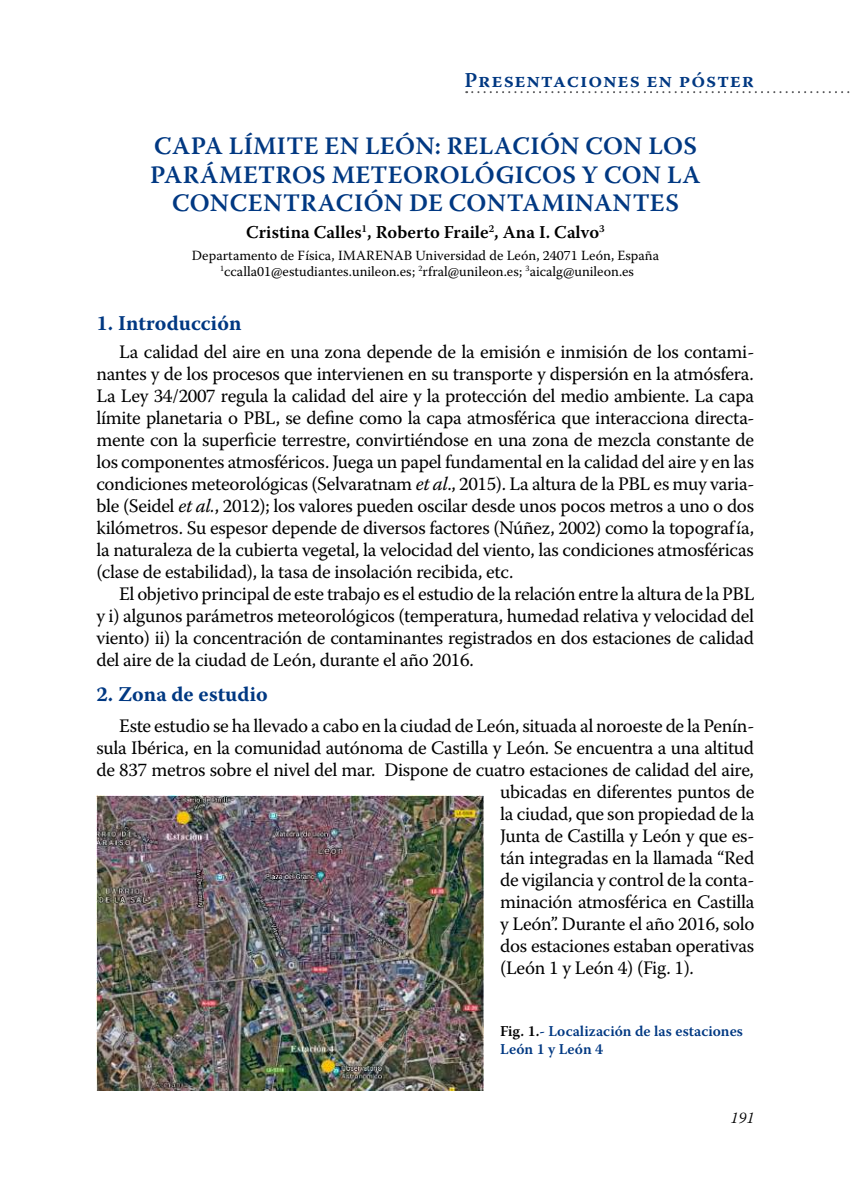
<style>
.page{position:relative;width:851px;height:1191px;background:#fff}
.page>*{position:absolute;margin:0;border:0;box-sizing:border-box;transform-origin:0 0}
.t1{font:600 25px/28px "Warnock Pro";letter-spacing:.09em;color:#003882;text-align:center}
.t2{font:700 21px "Warnock Pro";color:#003882}
.t3{font:600 21px "Warnock Pro";letter-spacing:.04em;color:#003882}
.t4{font:19px/22px "Warnock Pro";letter-spacing:-.02em;color:#000;text-align:justify}
.t5{font:600 18px "Warnock Pro";color:#000}
.t6{font:italic 300 16px "Warnock Pro";color:#000}
.t7{font:600 15px/18px "Warnock Pro";color:#003882}
.t8{font:14px/16px "Warnock Pro";color:#000;text-align:center}
.s1{font-style:italic}
.s2{color:#000}
</style>
<div class="page">
<svg style="left:465px;top:91px;width:385px;height:3px"></svg>
<img style="left:96px;top:796px;width:387px;height:294px">
<p class="t3" style="left:464px;top:68px;width:291px">PRESENTACIONES EN PÓSTER</p>
<h1 class="t1" style="left:150px;top:132px;width:549px">CAPA LÍMITE EN LEÓN: RELACIÓN CON LOS<br>PARÁMETROS METEOROLÓGICOS Y CON LA<br>CONCENTRACIÓN DE CONTAMINANTES</h1>
<p class="t5" style="left:246px;top:221px;width:360px">CRISTINA CALLES<sup>1</sup>, ROBERTO FRAILE<sup>2</sup>, ANA I. CALVO<sup>3</sup></p>
<p class="t8" style="left:192px;top:247px;width:468px">Departamento de Física, IMARENAB Universidad de León, 24071 León, España<br><sup>1</sup>ccalla01@estudiantes.unileon.es; <sup>2</sup>rfral@unileon.es; <sup>3</sup>aicalg@unileon.es</p>
<p class="t2" style="left:96px;top:310px;width:146px">1. Introducción</p>
<p class="t4" style="left:96px;top:340px;width:659px;text-indent:23px">La calidad del aire en una zona depende de la emisión e inmisión de los contami&shy;nantes y de los procesos que intervienen en su transporte y dispersión en la atmósfera.<br>La Ley 34/2007 regula la calidad del aire y la protección del medio ambiente. La capa límite planetaria o PBL, se define como la capa atmosférica que interacciona directa&shy;mente con la superficie terrestre, convirtiéndose en una zona de mezcla constante de los componentes atmosféricos. Juega un papel fundamental en la calidad del aire y en las condiciones meteorológicas (Selvaratnam <span class="s1">et al</span>., 2015). La altura de la PBL es muy varia&shy;ble (Seidel <span class="s1">et al.</span>, 2012); los valores pueden oscilar desde unos pocos metros a uno o dos kilómetros. Su espesor depende de diversos factores (Núñez, 2002) como la topografía, la naturaleza de la cubierta vegetal, la velocidad del viento, las condiciones atmosféricas (clase de estabilidad), la tasa de insolación recibida, etc.</p>
<p class="t4" style="left:96px;top:582px;width:659px;text-indent:23px">El objetivo principal de este trabajo es el estudio de la relación entre la altura de la PBL y i) algunos parámetros meteorológicos (temperatura, humedad relativa y velocidad del viento) ii) la concentración de contaminantes registrados en dos estaciones de calidad del aire de la ciudad de León, durante el año 2016.</p>
<p class="t2" style="left:96px;top:681px;width:173px">2. Zona de estudio</p>
<p class="t4" style="left:119px;top:714px;width:636px">Este estudio se ha llevado a cabo en la ciudad de León, situada al noroeste de la Penín-</p>
<p class="t4" style="left:96px;top:736px;width:659px">sula Ibérica, en la comunidad autónoma de Castilla y León. Se encuentra a una altitud</p>
<p class="t4" style="left:96px;top:758px;width:659px">de 837 metros sobre el nivel del mar. Dispone de cuatro estaciones de calidad del aire,</p>
<p class="t4" style="left:500px;top:780px;width:255px">ubicadas en diferentes puntos de</p>
<p class="t4" style="left:500px;top:802px;width:256px">la ciudad, que son propiedad de la</p>
<p class="t4" style="left:500px;top:824px;width:256px">Junta de Castilla y León y que es-</p>
<p class="t4" style="left:500px;top:846px;width:255px">tán integradas en la llamada “Red</p>
<p class="t4" style="left:500px;top:868px;width:256px">de vigilancia y control de la conta-</p>
<p class="t4" style="left:500px;top:890px;width:256px">minación atmosférica en Castilla</p>
<p class="t4" style="left:500px;top:912px;width:256px">y León”. Durante el año 2016, solo</p>
<p class="t4" style="left:500px;top:934px;width:255px">dos estaciones estaban operativas</p>
<p class="t4" style="left:500px;top:956px;width:195px">(León 1 y León 4) (Fig. 1).</p>
<p class="t7" style="left:500px;top:1022px;width:244px"><span class="s2">FIG. 1.</span>- LOCALIZACIÓN DE LAS ESTACIONES<br>LEÓN 1 Y LEÓN 4</p>
<p class="t6" style="left:730px;top:1108px;width:25px">191</p>
</div>
